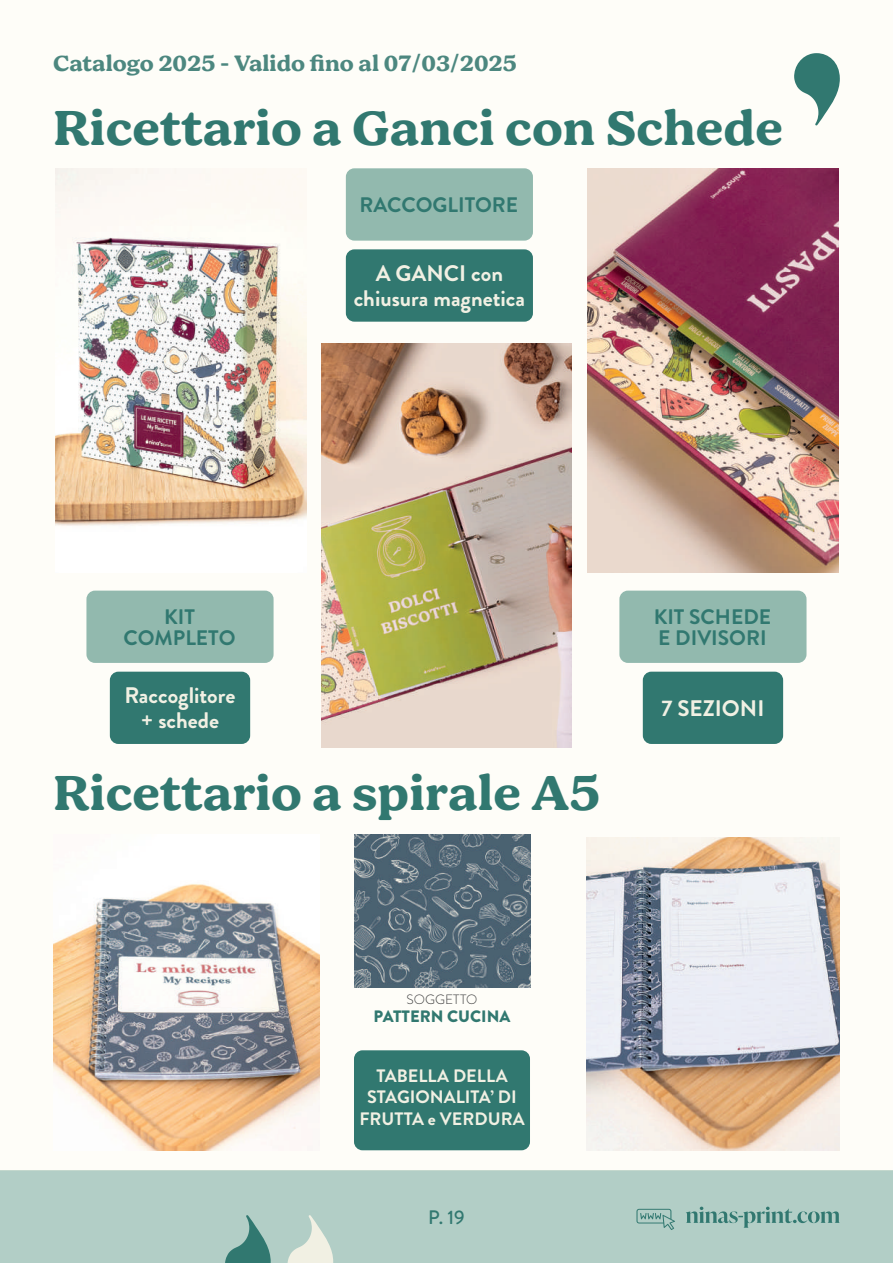
<style>
.page{position:relative;width:893px;height:1263px;background:#fff}
.page>*{position:absolute;margin:0;border:0;box-sizing:border-box;transform-origin:0 0}
.t1{font:700 49.5px "Bogue";color:#317870}
.t2{font:700 22.5px/25.5px "Brandon Grotesque";color:#f1f0e3;text-align:center}
.t3{font:700 22.5px "Bogue";color:#34776f}
.t4{font:700 21px/21px "Brandon Grotesque";color:#317870;text-align:center}
.t5{font:500 19.5px "Brandon Grotesque";color:#317870}
.t6{font:700 18px/21.6px "Brandon Grotesque";color:#f1f0e3;text-align:center}
.t7{font:900 16.5px "Brandon Grotesque";color:#317870}
.t8{font:300 13.5px "Brandon Grotesque";color:#3e3e3f}
</style>
<div class="page">
<div style="left:0;top:1170px;width:893px;height:93px;background:#b2cec6"></div>
<div style="left:0;top:0;width:893px;height:1170px;background:#fefdf8"></div>
<svg style="left:794px;top:53px;width:46px;height:73px"></svg>
<svg style="left:686px;top:1206px;width:154px;height:22px"></svg>
<svg style="left:636px;top:1209px;width:39px;height:21px"></svg>
<svg style="left:225px;top:1215px;width:46px;height:48px"></svg>
<svg style="left:287px;top:1215px;width:46px;height:48px"></svg>
<img style="left:354px;top:835px;width:176px;height:153px">
<img style="left:586px;top:837px;width:254px;height:313px">
<img style="left:53px;top:884px;width:267px;height:266px">
<div style="left:354px;top:1050px;width:176px;height:100px;background:#317870;border-radius:9px"></div>
<img style="left:56px;top:168px;width:250px;height:358px">
<img style="left:587px;top:168px;width:251px;height:404px">
<img style="left:321px;top:344px;width:251px;height:404px">
<div style="left:86px;top:591px;width:188px;height:72px;background:#92b9ae;border-radius:9px"></div>
<div style="left:110px;top:672px;width:140px;height:72px;background:#317870;border-radius:9px"></div>
<div style="left:619px;top:591px;width:187px;height:72px;background:#92b9ae;border-radius:9px"></div>
<div style="left:643px;top:672px;width:140px;height:72px;background:#317870;border-radius:9px"></div>
<div style="left:346px;top:168px;width:187px;height:73px;background:#92b9ae;border-radius:9px"></div>
<div style="left:346px;top:249px;width:187px;height:73px;background:#317870;border-radius:9px"></div>
<p class="t3" style="left:53px;top:50px;width:465px">Catalogo 2025 - Valido fino al 07/03/2025</p>
<h1 class="t1" style="left:53px;top:99px;width:731px">Ricettario a Ganci con Schede</h1>
<p class="t4" style="left:359px;top:194px;width:160px">RACCOGLITORE</p>
<p class="t2" style="left:354px;top:260px;width:173px">A GANCI con chiusura magnetica</p>
<p class="t4" style="left:123px;top:606px;width:113px">KIT<br>COMPLETO</p>
<p class="t2" style="left:125px;top:683px;width:112px">Raccoglitore + schede</p>
<h1 class="t1" style="left:53px;top:764px;width:549px">Ricettario a spirale A5</h1>
<p class="t4" style="left:654px;top:606px;width:119px;text-align:left">KIT SCHEDE<br>E DIVISORI</p>
<p class="t2" style="left:661px;top:695px;width:104px">7 SEZIONI</p>
<p class="t8" style="left:407px;top:990px;width:72px">SOGGETTO</p>
<p class="t7" style="left:374px;top:1004px;width:138px">PATTERN CUCINA</p>
<p class="t6" style="left:359px;top:1065px;width:167px">TABELLA DELLA<br>STAGIONALITA’ DI<br>FRUTTA e VERDURA</p>
<p class="t5" style="left:428px;top:1204px;width:38px">P. 19</p>
</div>
